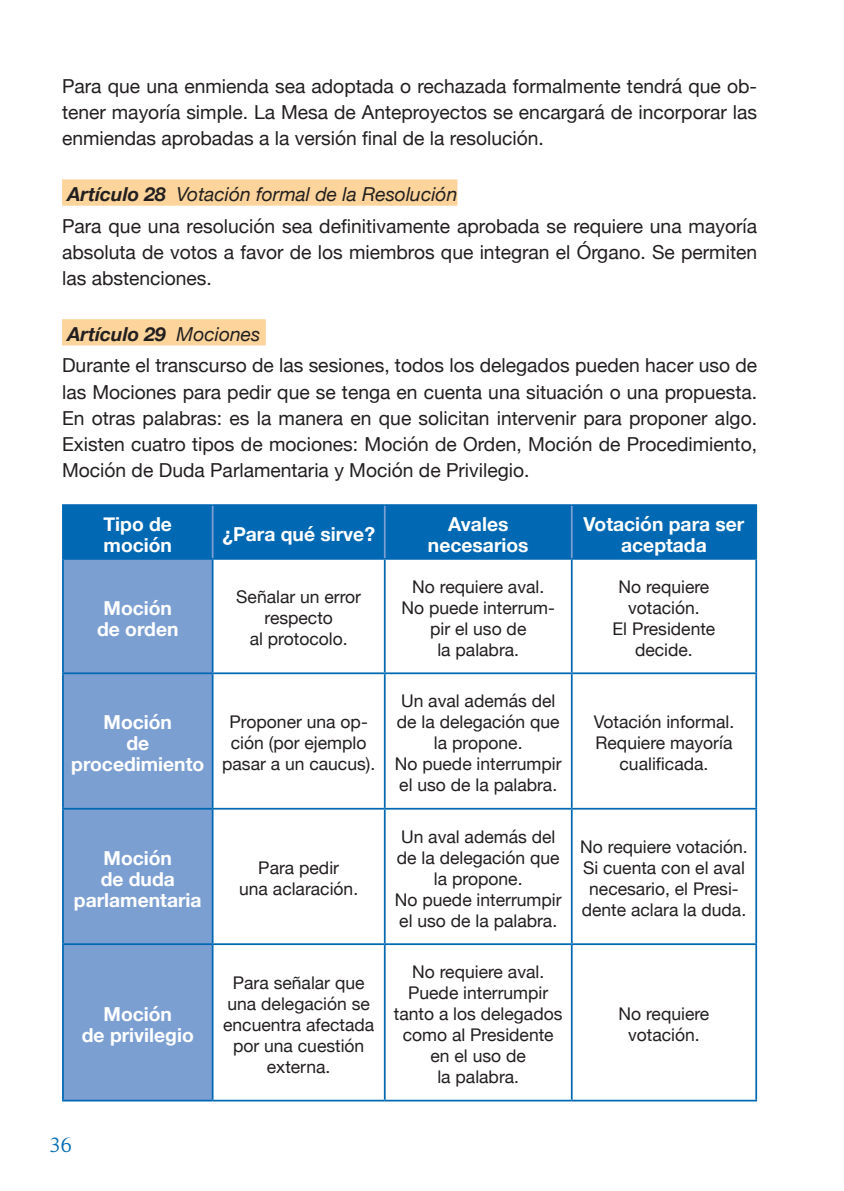
<style>
.page{position:relative;width:844px;height:1191px;background:#fff}
.page>*{position:absolute;margin:0;border:0;box-sizing:border-box;transform-origin:0 0}
.t1{font:21px "Timeless";color:#0168b3}
.t2{font:19.25px/26.2px "Helvetica Neue";color:#231f20}
.t3{font:700 19.25px/21px "Helvetica Neue";color:#fff;text-align:center}
.t4{font:17.5px/21px "Helvetica Neue";color:#231f20;text-align:center}
.s1{font-weight:700;font-style:italic}
.s2{font-style:italic}
</style>
<div class="page">
<div style="left:62px;top:179px;width:395px;height:27px;background:#fdd49b"></div>
<div style="left:62px;top:319px;width:204px;height:26px;background:#fdd49b"></div>
<div style="left:64px;top:506px;width:691px;height:52px;background:#0168b3"></div>
<div style="left:64px;top:560px;width:148px;height:539px;background:#7c9fd2"></div>
<hr style="left:62px;top:504px;width:150px;height:2px;background:#0168b3">
<hr style="left:62px;top:506px;width:2px;height:52px;background:#0168b3">
<hr style="left:212px;top:504px;width:172px;height:2px;background:#0168b3">
<hr style="left:384px;top:504px;width:187px;height:2px;background:#0168b3">
<hr style="left:571px;top:504px;width:185px;height:2px;background:#0168b3">
<hr style="left:755px;top:506px;width:1px;height:52px;background:#0168b3">
<hr style="left:62px;top:558px;width:150px;height:2px;background:#0168b3">
<hr style="left:62px;top:560px;width:2px;height:112px;background:#0168b3">
<hr style="left:212px;top:558px;width:172px;height:2px;background:#0168b3">
<hr style="left:212px;top:560px;width:1px;height:112px;background:#0168b3">
<hr style="left:384px;top:558px;width:187px;height:2px;background:#0168b3">
<hr style="left:384px;top:560px;width:1px;height:112px;background:#0168b3">
<hr style="left:571px;top:558px;width:185px;height:2px;background:#0168b3">
<hr style="left:570px;top:560px;width:2px;height:112px;background:#0168b3">
<hr style="left:755px;top:560px;width:1px;height:112px;background:#0168b3">
<hr style="left:62px;top:672px;width:150px;height:2px;background:#0168b3">
<hr style="left:62px;top:674px;width:2px;height:134px;background:#0168b3">
<hr style="left:212px;top:672px;width:172px;height:2px;background:#0168b3">
<hr style="left:212px;top:674px;width:1px;height:134px;background:#0168b3">
<hr style="left:384px;top:672px;width:187px;height:2px;background:#0168b3">
<hr style="left:384px;top:674px;width:1px;height:134px;background:#0168b3">
<hr style="left:571px;top:672px;width:185px;height:2px;background:#0168b3">
<hr style="left:570px;top:674px;width:2px;height:134px;background:#0168b3">
<hr style="left:755px;top:674px;width:1px;height:134px;background:#0168b3">
<hr style="left:62px;top:808px;width:150px;height:1px;background:#0168b3">
<hr style="left:62px;top:809px;width:2px;height:134px;background:#0168b3">
<hr style="left:212px;top:808px;width:172px;height:1px;background:#0168b3">
<hr style="left:212px;top:809px;width:1px;height:134px;background:#0168b3">
<hr style="left:384px;top:808px;width:187px;height:1px;background:#0168b3">
<hr style="left:384px;top:809px;width:1px;height:134px;background:#0168b3">
<hr style="left:571px;top:808px;width:185px;height:1px;background:#0168b3">
<hr style="left:570px;top:809px;width:2px;height:134px;background:#0168b3">
<hr style="left:755px;top:809px;width:1px;height:134px;background:#0168b3">
<hr style="left:62px;top:943px;width:150px;height:2px;background:#0168b3">
<hr style="left:62px;top:945px;width:2px;height:154px;background:#0168b3">
<hr style="left:212px;top:943px;width:172px;height:2px;background:#0168b3">
<hr style="left:212px;top:945px;width:1px;height:154px;background:#0168b3">
<hr style="left:384px;top:943px;width:187px;height:2px;background:#0168b3">
<hr style="left:384px;top:945px;width:1px;height:154px;background:#0168b3">
<hr style="left:571px;top:943px;width:185px;height:2px;background:#0168b3">
<hr style="left:570px;top:945px;width:2px;height:154px;background:#0168b3">
<hr style="left:755px;top:945px;width:1px;height:154px;background:#0168b3">
<hr style="left:62px;top:1099px;width:150px;height:2px;background:#0168b3">
<hr style="left:212px;top:1099px;width:172px;height:2px;background:#0168b3">
<hr style="left:384px;top:1099px;width:187px;height:2px;background:#0168b3">
<hr style="left:571px;top:1099px;width:185px;height:2px;background:#0168b3">
<hr style="left:212px;top:506px;width:1px;height:52px;background:#7c9fd2">
<hr style="left:384px;top:506px;width:1px;height:52px;background:#7c9fd2">
<hr style="left:570px;top:506px;width:2px;height:52px;background:#7c9fd2">
<p class="t2" style="left:62px;top:74px;width:696px;text-align:justify">Para que una enmienda sea adoptada o rechazada formalmente tendrá que ob&shy;tener mayoría simple. La Mesa de Anteproyectos se encargará de incorporar las enmiendas aprobadas a la versión final de la resolución.</p>
<p class="t2" style="left:62px;top:180px;width:696px;line-height:31.2px"><span class="s1">Artículo 28</span> <span class="s2">Votación formal de la Resolución<br></span>Para que una resolución sea definitivamente aprobada se requiere una mayoría</p>
<p class="t2" style="left:62px;top:240px;width:696px">absoluta de votos a favor de los miembros que integran el Órgano. Se permiten las abstenciones.</p>
<p class="t2" style="left:62px;top:320px;width:696px;line-height:31.2px"><span class="s1">Artículo 29</span> <span class="s2">Mociones<br></span>Durante el transcurso de las sesiones, todos los delegados pueden hacer uso de</p>
<p class="t2" style="left:62px;top:380px;width:696px;text-align:justify">las Mociones para pedir que se tenga en cuenta una situación o una propuesta.<br>En otras palabras: es la manera en que solicitan intervenir para proponer algo.<br>Existen cuatro tipos de mociones: Moción de Orden, Moción de Procedimiento, Moción de Duda Parlamentaria y Moción de Privilegio.</p>
<p class="t3" style="left:103px;top:514px;width:70px;text-align:left">Tipo de moción</p>
<p class="t3" style="left:222px;top:524px;width:154px">¿Para qué sirve?</p>
<p class="t3" style="left:428px;top:514px;width:102px">Avales necesarios</p>
<p class="t3" style="left:583px;top:514px;width:162px">Votación para ser aceptada</p>
<p class="t3" style="left:97px;top:598px;width:83px">Moción de orden</p>
<p class="t4" style="left:236px;top:587px;width:126px">Señalar un error respecto<br>al protocolo.</p>
<p class="t4" style="left:401px;top:577px;width:155px">No requiere aval.<br>No puede interrum&shy;pir el uso de<br>la palabra.</p>
<p class="t4" style="left:612px;top:577px;width:104px">No requiere votación.<br>El Presidente decide.</p>
<p class="t3" style="left:71px;top:712px;width:134px">Moción<br>de procedimiento</p>
<p class="t4" style="left:222px;top:712px;width:155px">Proponer una op&shy;ción (por ejemplo pasar a un caucus).</p>
<p class="t3" style="left:74px;top:848px;width:129px">Moción<br>de duda parlamentaria</p>
<p class="t4" style="left:239px;top:858px;width:120px">Para pedir<br>una aclaración.</p>
<p class="t4" style="left:395px;top:691px;width:168px">Un aval además del de la delegación que la propone.<br>No puede interrumpir el uso de la palabra.</p>
<p class="t4" style="left:593px;top:712px;width:142px">Votación informal.<br>Requiere mayoría cualificada.</p>
<p class="t4" style="left:395px;top:827px;width:168px">Un aval además del de la delegación que la propone.<br>No puede interrumpir el uso de la palabra.</p>
<p class="t4" style="left:580px;top:837px;width:169px">No requiere votación.<br>Si cuenta con el aval necesario, el Presi&shy;dente aclara la duda.</p>
<p class="t3" style="left:82px;top:1004px;width:113px">Moción<br>de privilegio</p>
<p class="t1" style="left:50px;top:1133px;width:24px">36</p>
<p class="t4" style="left:223px;top:973px;width:153px">Para señalar que una delegación se encuentra afectada por una cuestión externa.</p>
<p class="t4" style="left:394px;top:962px;width:170px">No requiere aval.<br>Puede interrumpir tanto a los delegados como al Presidente en el uso de<br>la palabra.</p>
<p class="t4" style="left:618px;top:1004px;width:92px">No requiere votación.</p>
</div>
